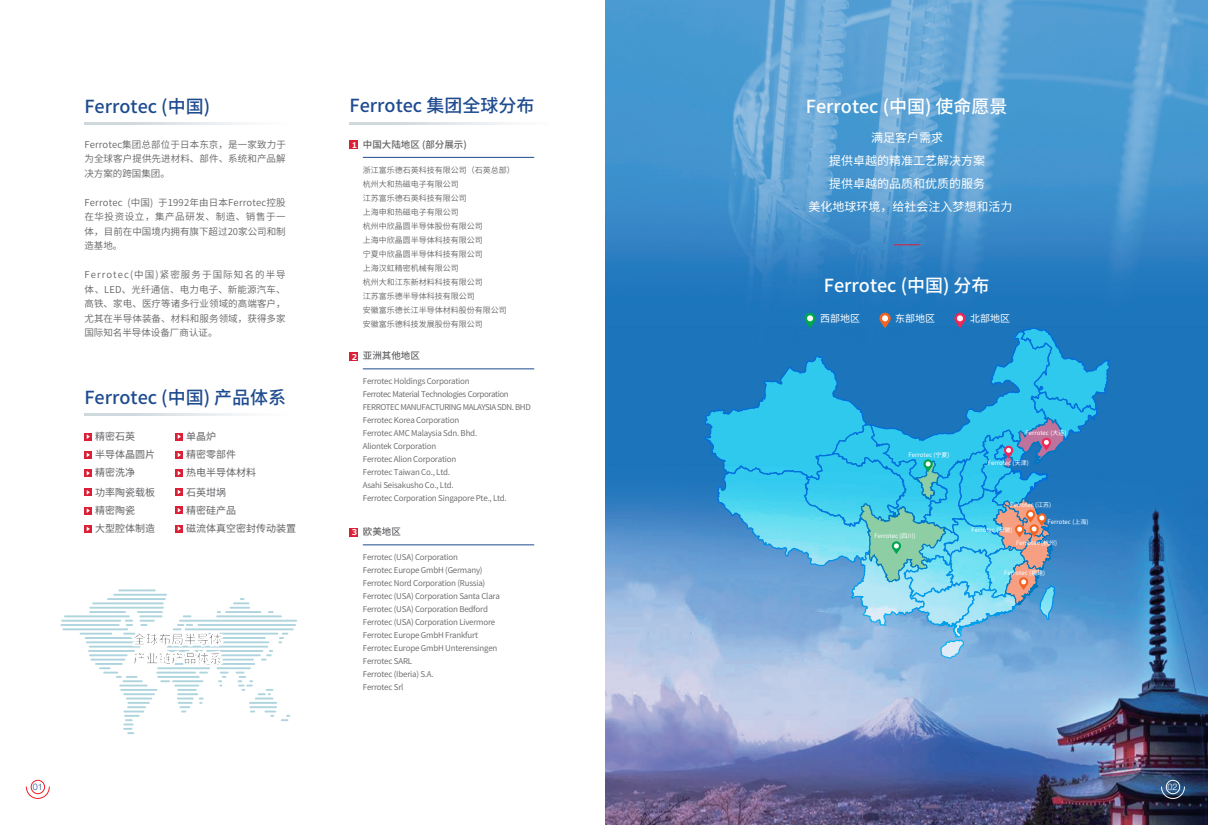
<style>
.page{position:relative;width:1208px;height:825px;background:#fff}
.page>*{position:absolute;margin:0;border:0;box-sizing:border-box;transform-origin:0 0}
.t1{font:500 18px "Source Han Sans CN";color:#1e4b8f}
.t2{font:500 18px "Source Han Sans CN";color:#fff}
.t3{font:12px/23px "Source Han Sans CN";color:#fff;text-align:center}
.t4{font:10px/18px "Source Han Sans CN";color:#636366}
.t5{font:10px "Source Han Sans CN";color:#fff}
.t6{font:9.5px/14.5px "Source Han Sans CN";letter-spacing:.01em;color:#636366;text-align:justify}
.t7{font:500 9.5px "Source Han Sans CN";color:#636366}
.t8{font:300 9px "Helvetica Neue";color:#1e4b8f}
.t9{font:300 9px "Helvetica Neue";color:#fff}
.t10{font:8px/13px "Source Han Sans CN";letter-spacing:-.025em;color:#636366}
.t11{font:8px/14px "Source Han Sans CN";color:#636366}
.t12{font:500 8px "ST Heiti SC";color:#fff}
.t13{font:6px "Source Han Sans CN";color:#fff}
</style>
<div class="page">
<img style="left:605px;top:0;width:603px;height:825px">
<svg style="left:84px;top:122px;width:163px;height:2px"></svg>
<svg style="left:349px;top:122px;width:163px;height:2px"></svg>
<svg style="left:84px;top:414px;width:163px;height:2px"></svg>
<svg style="left:704px;top:313px;width:406px;height:346px;background:#49a5d4"></svg>
<svg style="left:894px;top:244px;width:26px;height:1px"></svg>
<hr style="left:363px;top:157px;width:171px;height:1px;background:#1e4b8f">
<hr style="left:363px;top:369px;width:171px;height:1px;background:#1e4b8f">
<div style="left:349px;top:352px;width:9px;height:9px;background:#da1f37"></div>
<div style="left:349px;top:140px;width:9px;height:9px;background:#da1f37"></div>
<hr style="left:363px;top:545px;width:171px;height:1px;background:#1e4b8f">
<div style="left:349px;top:528px;width:9px;height:8px;background:#da1f37"></div>
<svg style="left:84px;top:433px;width:7px;height:7px"></svg>
<svg style="left:87px;top:434px;width:3px;height:5px"></svg>
<svg style="left:84px;top:451px;width:7px;height:7px"></svg>
<svg style="left:87px;top:453px;width:3px;height:4px"></svg>
<svg style="left:84px;top:470px;width:7px;height:7px"></svg>
<svg style="left:87px;top:471px;width:3px;height:4px"></svg>
<svg style="left:84px;top:489px;width:7px;height:7px"></svg>
<svg style="left:87px;top:490px;width:3px;height:4px"></svg>
<svg style="left:84px;top:507px;width:7px;height:7px"></svg>
<svg style="left:87px;top:508px;width:3px;height:5px"></svg>
<svg style="left:84px;top:525px;width:7px;height:7px"></svg>
<svg style="left:87px;top:527px;width:3px;height:4px"></svg>
<svg style="left:175px;top:433px;width:7px;height:7px"></svg>
<svg style="left:178px;top:434px;width:3px;height:5px"></svg>
<svg style="left:175px;top:451px;width:7px;height:7px"></svg>
<svg style="left:178px;top:453px;width:3px;height:4px"></svg>
<svg style="left:175px;top:470px;width:7px;height:7px"></svg>
<svg style="left:178px;top:471px;width:3px;height:4px"></svg>
<svg style="left:175px;top:488px;width:7px;height:7px"></svg>
<svg style="left:178px;top:490px;width:3px;height:4px"></svg>
<svg style="left:175px;top:507px;width:7px;height:7px"></svg>
<svg style="left:178px;top:508px;width:3px;height:4px"></svg>
<svg style="left:175px;top:525px;width:7px;height:7px"></svg>
<svg style="left:178px;top:526px;width:3px;height:5px"></svg>
<svg style="left:60px;top:589px;width:237px;height:145px"></svg>
<div style="left:31px;top:780px;width:14px;height:14px;border:1px solid #ee1d23;border-radius:50%"></div>
<svg style="left:26px;top:786px;width:24px;height:13px"></svg>
<div style="left:1166px;top:780px;width:14px;height:14px;border:1px solid #fff;border-radius:50%"></div>
<svg style="left:1160px;top:786px;width:25px;height:13px"></svg>
<h1 class="t1" style="left:84px;top:96px;width:127px">Ferrotec (中国)</h1>
<h1 class="t1" style="left:349px;top:95px;width:186px">Ferrotec 集团全球分布</h1>
<p class="t6" style="left:84px;top:137px;width:203px">Ferrotec集团总部位于日本东京，是一家致力于为全球客户提供先进材料、部件、系统和产品解决方案的跨国集团。</p>
<p class="t6" style="left:84px;top:195px;width:203px">Ferrotec (中国) 于1992年由日本Ferrotec控股在华投资设立，集产品研发、制造、销售于一体，目前在中国境内拥有旗下超过20家公司和制造基地。</p>
<p class="t6" style="left:84px;top:268px;width:203px">Ferrotec(中国)紧密服务于国际知名的半导体、LED、光纤通信、电力电子、新能源汽车、高铁、家电、医疗等诸多行业领域的高端客户，尤其在半导体装备、材料和服务领域，获得多家国际知名半导体设备厂商认证。</p>
<h1 class="t1" style="left:84px;top:388px;width:203px">Ferrotec (中国) 产品体系</h1>
<p class="t4" style="left:95px;top:428px;width:61px">精密石英<br>半导体晶圆片精密洗净</p>
<p class="t4" style="left:95px;top:484px;width:61px">功率陶瓷载板精密陶瓷<br>大型腔体制造</p>
<p class="t4" style="left:186px;top:428px;width:71px">单晶炉<br>精密零部件<br>热电半导体材料</p>
<p class="t4" style="left:186px;top:483px;width:111px">石英坩埚<br>精密硅产品<br>磁流体真空密封传动装置</p>
<p class="t7" style="left:363px;top:139px;width:105px">中国大陆地区 (部分展示)</p>
<p class="t12" style="left:352px;top:140px;width:7px">1</p>
<p class="t11" style="left:363px;top:163px;width:153px">浙江富乐德石英科技有限公司（石英总部）杭州大和热磁电子有限公司<br>江苏富乐德石英科技有限公司<br>上海申和热磁电子有限公司<br>杭州中欣晶圆半导体股份有限公司<br>上海中欣晶圆半导体科技有限公司<br>宁夏中欣晶圆半导体科技有限公司<br>上海汉虹精密机械有限公司<br>杭州大和江东新材料科技有限公司<br>江苏富乐德半导体科技有限公司<br>安徽富乐德长江半导体材料股份有限公司安徽富乐德科技发展股份有限公司</p>
<p class="t7" style="left:363px;top:350px;width:58px">亚洲其他地区</p>
<p class="t12" style="left:352px;top:351px;width:7px">2</p>
<p class="t10" style="left:363px;top:375px;width:169px">Ferrotec Holdings Corporation<br>Ferrotec Material Technologies Corporation<br>FERROTEC MANUFACTURING MALAYSIA SDN. BHD<br>Ferrotec Korea Corporation<br>Ferrotec AMC Malaysia Sdn. Bhd.<br>Aliontek Corporation<br>Ferrotec Alion Corporation<br>Ferrotec Taiwan Co., Ltd.<br>Asahi Seisakusho Co., Ltd.<br>Ferrotec Corporation Singapore Pte., Ltd.</p>
<p class="t7" style="left:363px;top:526px;width:39px">欧美地区</p>
<p class="t12" style="left:352px;top:527px;width:7px">3</p>
<p class="t10" style="left:363px;top:550px;width:139px">Ferrotec (USA) Corporation<br>Ferrotec Europe GmbH (Germany)<br>Ferrotec Nord Corporation (Russia)<br>Ferrotec (USA) Corporation Santa Clara<br>Ferrotec (USA) Corporation Bedford<br>Ferrotec (USA) Corporation Livermore<br>Ferrotec Europe GmbH Frankfurt<br>Ferrotec Europe GmbH Unterensingen<br>Ferrotec SARL<br>Ferrotec (Iberia) S.A.<br>Ferrotec Srl</p>
<h1 class="t2" style="left:806px;top:96px;width:203px">Ferrotec (中国) 使命愿景</h1>
<h2 class="t3" style="left:808px;top:126px;width:205px">满足客户需求<br>提供卓越的精准工艺解决方案<br>提供卓越的品质和优质的服务<br>美化地球环境，给社会注入梦想和活力</h2>
<h1 class="t2" style="left:824px;top:275px;width:167px">Ferrotec (中国) 分布</h1>
<p class="t5" style="left:820px;top:312px;width:41px">西部地区</p>
<p class="t5" style="left:895px;top:312px;width:41px">东部地区</p>
<p class="t5" style="left:970px;top:312px;width:41px">北部地区</p>
<p class="t13" style="left:908px;top:451px;width:42px">Ferrotec (宁夏)</p>
<p class="t13" style="left:1025px;top:429px;width:42px">Ferrotec (大连)</p>
<p class="t13" style="left:987px;top:459px;width:42px">Ferrotec (天津)</p>
<p class="t13" style="left:874px;top:532px;width:42px">Ferrotec (四川)</p>
<p class="t13" style="left:1010px;top:502px;width:42px">Ferrotec (江苏)</p>
<p class="t13" style="left:971px;top:526px;width:42px">Ferrotec (安徽)</p>
<p class="t13" style="left:1047px;top:518px;width:42px">Ferrotec (上海)</p>
<p class="t13" style="left:1016px;top:539px;width:42px">Ferrotec (杭州)</p>
<p class="t13" style="left:1004px;top:569px;width:42px">Ferrotec (福建)</p>
<p class="t8" style="left:33px;top:781px;width:12px">01</p>
<p class="t9" style="left:1167px;top:781px;width:12px">02</p>
</div>
